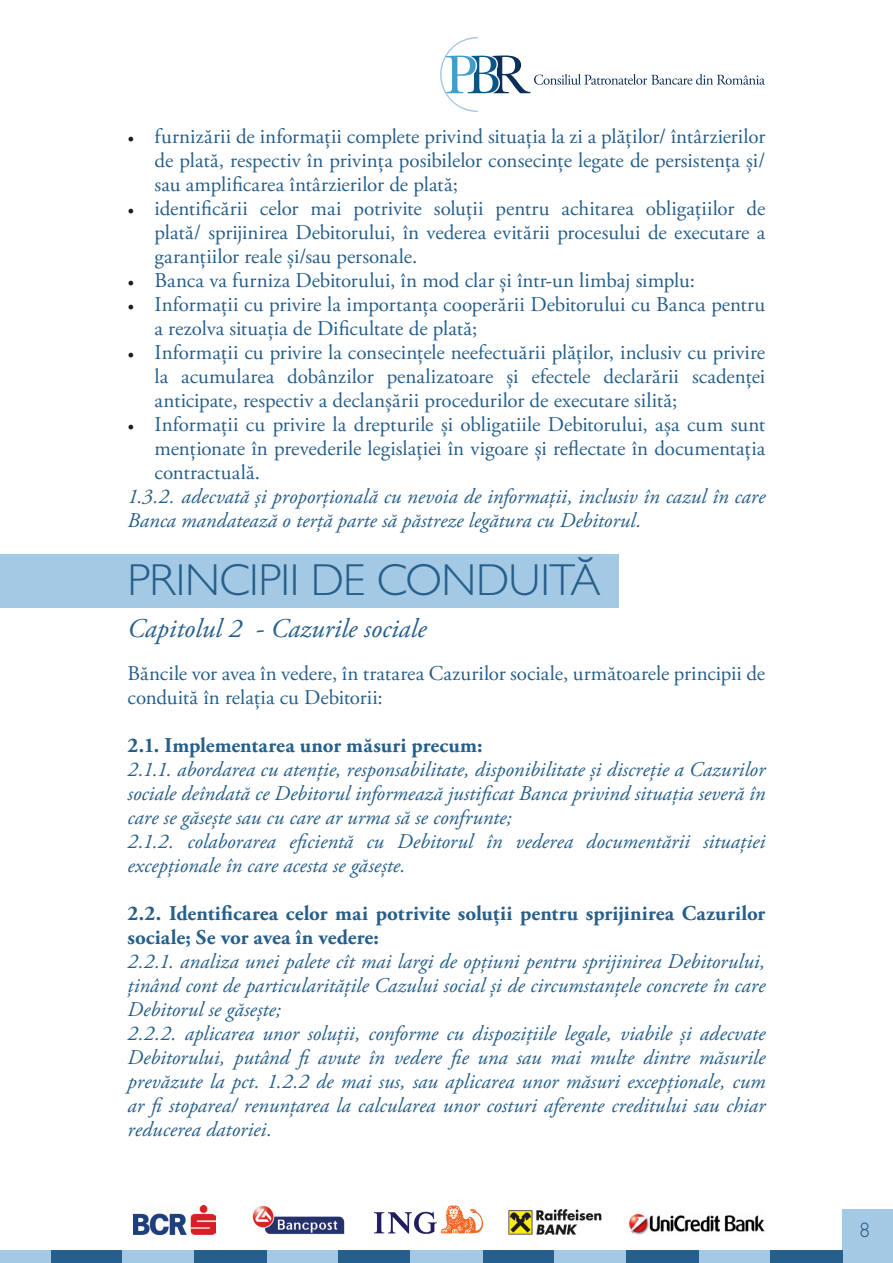
<style>
.page{position:relative;width:893px;height:1263px;background:#fff}
.page>*{position:absolute;margin:0;border:0;box-sizing:border-box;transform-origin:0 0}
.t1{font:300 45px "Gill Sans MT Pro";letter-spacing:-.01em;color:#265f8b}
.t2{font:italic 27px "Adobe Garamond Pro";color:#265f8b}
.t3{font:21px/24px "Adobe Garamond Pro";color:#265f8b;text-align:justify}
.t4{font:italic 21px/24px "Adobe Garamond Pro";color:#265f8b;text-align:justify}
.t5{font:700 21px/24px "Adobe Garamond Pro";letter-spacing:.005em;color:#265f8b}
.t6{font:300 21px "Gill Sans MT Pro";color:#265f8b}
.s1{font-family:"Minion Pro";font-size:18px;color:#231f20}
</style>
<div class="page">
<div style="left:266px;top:1250px;width:73px;height:13px;background:#a4c9e5"></div>
<div style="left:51px;top:1250px;width:72px;height:13px;background:#265f8b"></div>
<div style="left:482px;top:1250px;width:72px;height:13px;background:#265f8b"></div>
<div style="left:698px;top:1250px;width:72px;height:13px;background:#a4c9e5"></div>
<div style="left:842px;top:1210px;width:51px;height:53px;background:#a4c9e5"></div>
<div style="left:338px;top:1250px;width:72px;height:13px;background:#265f8b"></div>
<div style="left:123px;top:1250px;width:72px;height:13px;background:#a4c9e5"></div>
<div style="left:554px;top:1250px;width:72px;height:13px;background:#a4c9e5"></div>
<div style="left:770px;top:1250px;width:72px;height:13px;background:#265f8b"></div>
<div style="left:0;top:1250px;width:51px;height:13px;background:#a4c9e5"></div>
<div style="left:410px;top:1250px;width:72px;height:13px;background:#a4c9e5"></div>
<div style="left:195px;top:1250px;width:72px;height:13px;background:#265f8b"></div>
<div style="left:626px;top:1250px;width:72px;height:13px;background:#265f8b"></div>
<svg style="left:440px;top:37px;width:325px;height:75px"></svg>
<img style="left:252px;top:1205px;width:93px;height:29px">
<img style="left:134px;top:1205px;width:81px;height:29px">
<img style="left:374px;top:1205px;width:109px;height:28px">
<img style="left:508px;top:1209px;width:94px;height:25px">
<img style="left:628px;top:1213px;width:137px;height:21px">
<div style="left:0;top:554px;width:618px;height:54px;background:#a4c9e5"></div>
<p class="t3" style="left:155px;top:125px;width:612px;text-indent:-27px"><span class="s1">•</span> furnizării de informații complete privind situația la zi a plăților/ întârzierilor de plată, respectiv în privința posibilelor consecințe legate de persistența și/ sau amplificarea întârzierilor de plată;</p>
<p class="t3" style="left:155px;top:197px;width:612px;text-indent:-27px"><span class="s1">•</span> identificării celor mai potrivite soluții pentru achitarea obligațiilor de plată/ sprijinirea Debitorului, în vederea evitării procesului de executare a garanțiilor reale și/sau personale.</p>
<p class="t3" style="left:128px;top:269px;width:569px"><span class="s1">•</span> Banca va furniza Debitorului, în mod clar și într-un limbaj simplu:</p>
<p class="t3" style="left:155px;top:293px;width:612px;text-indent:-27px"><span class="s1">•</span> Informații cu privire la importanța cooperării Debitorului cu Banca pentru a rezolva situația de Dificultate de plată;</p>
<p class="t3" style="left:155px;top:341px;width:612px;text-indent:-27px"><span class="s1">•</span> Informații cu privire la consecințele neefectuării plăților, inclusiv cu privire la acumularea dobânzilor penalizatoare și efectele declarării scadenței anticipate, respectiv a declanșării procedurilor de executare silită;</p>
<p class="t3" style="left:155px;top:413px;width:612px;text-indent:-27px"><span class="s1">•</span> Informații cu privire la drepturile și obligatiile Debitorului, așa cum sunt menționate în prevederile legislației în vigoare și reflectate în documentația contractuală.</p>
<p class="t4" style="left:128px;top:485px;width:639px">1.3.2. adecvată și proporțională cu nevoia de informații, inclusiv în cazul în care<br>Banca mandatează o terță parte să păstreze legătura cu Debitorul.</p>
<p class="t1" style="left:128px;top:553px;width:474px">PRINCIPII DE CONDUITĂ</p>
<p class="t2" style="left:128px;top:612px;width:301px">Capitolul 2 - Cazurile sociale</p>
<p class="t3" style="left:128px;top:662px;width:639px">Băncile vor avea în vedere, în tratarea Cazurilor sociale, următoarele principii de conduită în relația cu Debitorii:</p>
<p class="t5" style="left:128px;top:734px;width:357px">2.1. Implementarea unor măsuri precum:</p>
<p class="t4" style="left:128px;top:758px;width:639px">2.1.1. abordarea cu atenție, responsabilitate, disponibilitate și discreție a Cazurilor sociale deîndată ce Debitorul informează justificat Banca privind situația severă în care se găsește sau cu care ar urma să se confrunte;</p>
<p class="t4" style="left:128px;top:830px;width:639px">2.1.2. colaborarea eficientă cu Debitorul în vederea documentării situației excepționale în care acesta se găsește.</p>
<p class="t5" style="left:128px;top:902px;width:639px">2.2. Identificarea celor mai potrivite soluții pentru sprijinirea Cazurilor sociale; Se vor avea în vedere:</p>
<p class="t4" style="left:128px;top:950px;width:639px">2.2.1. analiza unei palete cît mai largi de opțiuni pentru sprijinirea Debitorului, ținând cont de particularitățile Cazului social și de circumstanțele concrete în care Debitorul se găsește;</p>
<p class="t4" style="left:128px;top:1022px;width:639px">2.2.2. aplicarea unor soluții, conforme cu dispozițiile legale, viabile și adecvate Debitorului, putând fi avute în vedere fie una sau mai multe dintre măsurile prevăzute la pct. 1.2.2 de mai sus, sau aplicarea unor măsuri excepționale, cum ar fi stoparea/ renunțarea la calcularea unor costuri aferente creditului sau chiar reducerea datoriei.</p>
<p class="t6" style="left:860px;top:1217px;width:12px">8</p>
</div>
